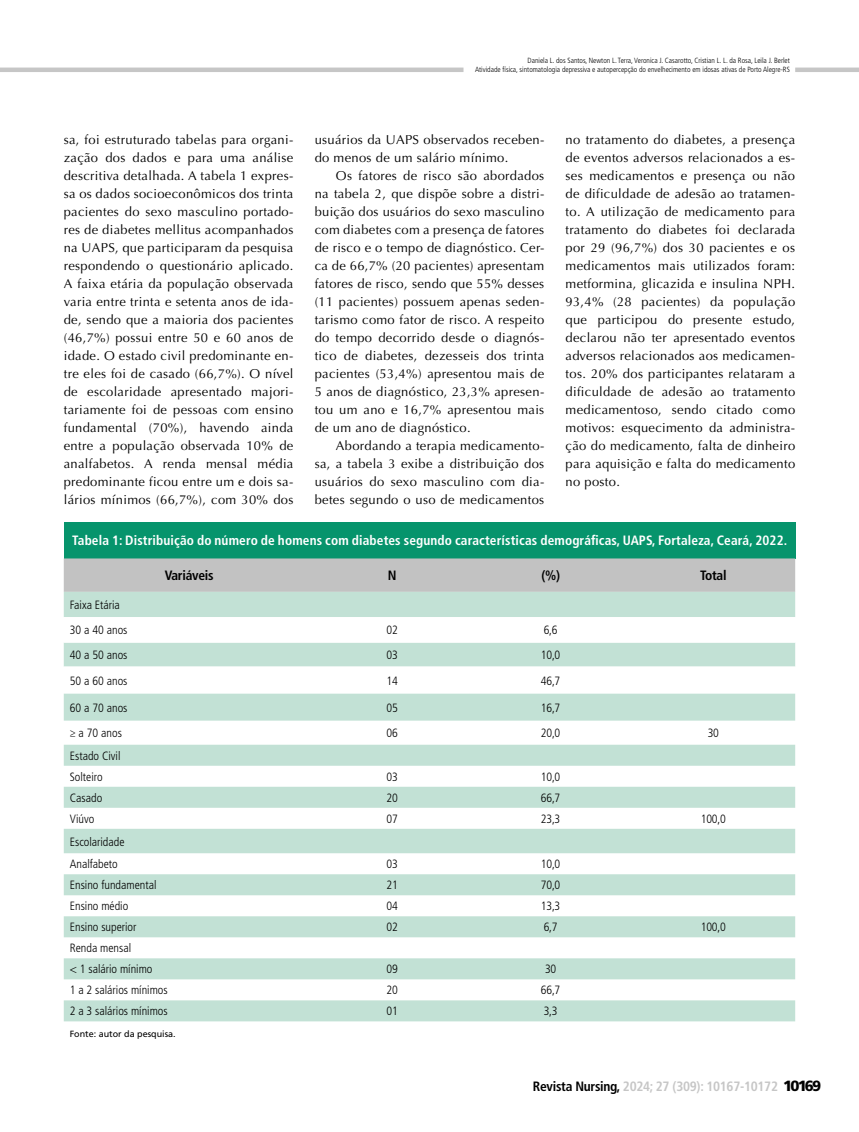
<style>
.page{position:relative;width:859px;height:1132px;background:#fff}
.page>*{position:absolute;margin:0;border:0;box-sizing:border-box;transform-origin:0 0}
.t1{font:700 condensed 13.5px "Frutiger LT Std";letter-spacing:.01em;color:#fff}
.t2{font:700 condensed 13.5px "Frutiger LT Std";letter-spacing:-.02em;color:#c6c6c6}
.t3{font:700 condensed 13.5px "Frutiger LT Std";letter-spacing:-.02em;color:#000}
.t4{font:12.9px/18px "Optima LT Std";letter-spacing:.025em;color:#000;text-align:justify}
.t5{font:300 condensed 12px/21px "Frutiger LT Std";color:#000}
.t6{font:9px "Frutiger LT Std";color:#000}
.t7{font:300 condensed 7.5px/9px "Frutiger LT Std";color:#000;text-align:right}
.s1{color:#000}
.s2{font-weight:900;font-stretch:normal;font-size:14.85px;color:#000}
</style>
<div class="page">
<hr style="left:0;top:68px;width:463px;height:4px;background:#c6c6c6">
<hr style="left:795px;top:68px;width:64px;height:4px;background:#c6c6c6">
<div style="left:64px;top:522px;width:731px;height:36px;background:#06946c"></div>
<div style="left:64px;top:558px;width:731px;height:33px;background:#c2c2c2"></div>
<div style="left:64px;top:591px;width:731px;height:26px;background:#c2e1d5"></div>
<svg style="left:64px;top:643px;width:731px;height:379px"></svg>
<svg style="left:64px;top:693px;width:731px;height:328px;fill:#c2e1d5"></svg>
<p class="t7" style="left:475px;top:56px;width:316px">Daniela L. dos Santos, Newton L. Terra, Veronica J. Casarotto, Cristian L. L. da Rosa, Leila J. Berlet<br>Atividade física, sintomatologia depressiva e autopercepção do envelhecimento em idosas ativas de Porto Alegre-RS</p>
<p class="t4" style="left:64px;top:131px;width:231px">sa, foi estruturado tabelas para organi&shy;zação dos dados e para uma análise descritiva detalhada. A tabela 1 expres&shy;sa os dados socioeconômicos dos trinta pacientes do sexo masculino portado&shy;res de diabetes mellitus acompanhados na UAPS, que participaram da pesquisa respondendo o questionário aplicado.<br>A faixa etária da população observada varia entre trinta e setenta anos de ida&shy;de, sendo que a maioria dos pacientes (46,7%) possui entre 50 e 60 anos de idade. O estado civil predominante en&shy;tre eles foi de casado (66,7%). O nível de escolaridade apresentado majori&shy;tariamente foi de pessoas com ensino fundamental (70%), havendo ainda entre a população observada 10% de analfabetos. A renda mensal média predominante ficou entre um e dois sa&shy;lários mínimos (66,7%), com 30% dos</p>
<p class="t4" style="left:315px;top:131px;width:231px">usuários da UAPS observados receben&shy;do menos de um salário mínimo.</p>
<p class="t4" style="left:315px;top:167px;width:231px;text-indent:21px">Os fatores de risco são abordados na tabela 2, que dispõe sobre a distri&shy;buição dos usuários do sexo masculino com diabetes com a presença de fatores de risco e o tempo de diagnóstico. Cer&shy;ca de 66,7% (20 pacientes) apresentam fatores de risco, sendo que 55% desses (11 pacientes) possuem apenas seden&shy;tarismo como fator de risco. A respeito do tempo decorrido desde o diagnós&shy;tico de diabetes, dezesseis dos trinta pacientes (53,4%) apresentou mais de 5 anos de diagnóstico, 23,3% apresen&shy;tou um ano e 16,7% apresentou mais de um ano de diagnóstico.</p>
<p class="t4" style="left:315px;top:437px;width:231px;text-indent:21px">Abordando a terapia medicamento&shy;sa, a tabela 3 exibe a distribuição dos usuários do sexo masculino com dia&shy;betes segundo o uso de medicamentos</p>
<p class="t4" style="left:566px;top:131px;width:231px">no tratamento do diabetes, a presença de eventos adversos relacionados a es&shy;ses medicamentos e presença ou não de dificuldade de adesão ao tratamen&shy;to. A utilização de medicamento para tratamento do diabetes foi declarada por 29 (96,7%) dos 30 pacientes e os medicamentos mais utilizados foram: metformina, glicazida e insulina NPH.<br>93,4% (28 pacientes) da população que participou do presente estudo, declarou não ter apresentado eventos adversos relacionados aos medicamen&shy;tos. 20% dos participantes relataram a dificuldade de adesão ao tratamento medicamentoso, sendo citado como motivos: esquecimento da administra&shy;ção do medicamento, falta de dinheiro para aquisição e falta do medicamento no posto.</p>
<p class="t1" style="left:72px;top:532px;width:716px">Tabela 1: Distribuição do número de homens com diabetes segundo características demográficas, UAPS, Fortaleza, Ceará, 2022.</p>
<p class="t3" style="left:165px;top:567px;width:50px">Variáveis</p>
<p class="t3" style="left:388px;top:567px;width:10px">N</p>
<p class="t3" style="left:541px;top:567px;width:20px">(%)</p>
<p class="t3" style="left:700px;top:567px;width:28px">Total</p>
<p class="t5" style="left:70px;top:592px;width:59px;line-height:25.3px">Faixa Etária<br>30 a 40 anos</p>
<p class="t5" style="left:387px;top:619px;width:13px">02</p>
<p class="t5" style="left:544px;top:619px;width:15px">6,6</p>
<p class="t5" style="left:70px;top:644px;width:59px">40 a 50 anos</p>
<p class="t5" style="left:387px;top:644px;width:13px">03</p>
<p class="t5" style="left:541px;top:644px;width:21px">10,0</p>
<p class="t5" style="left:70px;top:670px;width:59px">50 a 60 anos</p>
<p class="t5" style="left:387px;top:670px;width:13px">14</p>
<p class="t5" style="left:541px;top:670px;width:21px">46,7</p>
<p class="t5" style="left:70px;top:697px;width:59px">60 a 70 anos</p>
<p class="t5" style="left:387px;top:697px;width:13px">05</p>
<p class="t5" style="left:541px;top:697px;width:21px">16,7</p>
<p class="t5" style="left:70px;top:722px;width:54px">≥ a 70 anos</p>
<p class="t5" style="left:387px;top:722px;width:13px">06</p>
<p class="t5" style="left:541px;top:722px;width:21px">20,0</p>
<p class="t5" style="left:708px;top:722px;width:13px">30</p>
<p class="t5" style="left:70px;top:745px;width:52px">Estado Civil<br>Solteiro</p>
<p class="t5" style="left:387px;top:766px;width:13px">03</p>
<p class="t5" style="left:541px;top:766px;width:21px">10,0</p>
<p class="t5" style="left:70px;top:787px;width:34px">Casado</p>
<p class="t5" style="left:387px;top:787px;width:13px">20</p>
<p class="t5" style="left:541px;top:787px;width:21px">66,7</p>
<p class="t5" style="left:70px;top:808px;width:26px">Viúvo</p>
<p class="t5" style="left:387px;top:808px;width:13px">07</p>
<p class="t5" style="left:541px;top:808px;width:21px">23,3</p>
<p class="t5" style="left:701px;top:808px;width:26px">100,0</p>
<p class="t5" style="left:70px;top:830px;width:56px;line-height:22.6px">Escolaridade<br>Analfabeto</p>
<p class="t5" style="left:387px;top:853px;width:13px">03</p>
<p class="t5" style="left:541px;top:853px;width:21px">10,0</p>
<p class="t5" style="left:70px;top:874px;width:88px">Ensino fundamental</p>
<p class="t5" style="left:387px;top:874px;width:13px">21</p>
<p class="t5" style="left:541px;top:874px;width:21px">70,0</p>
<p class="t5" style="left:70px;top:895px;width:60px">Ensino médio</p>
<p class="t5" style="left:387px;top:895px;width:13px">04</p>
<p class="t5" style="left:541px;top:895px;width:21px">13,3</p>
<p class="t5" style="left:70px;top:916px;width:68px">Ensino superior</p>
<p class="t5" style="left:387px;top:916px;width:13px">02</p>
<p class="t5" style="left:544px;top:916px;width:15px">6,7</p>
<p class="t5" style="left:701px;top:916px;width:26px">100,0</p>
<p class="t5" style="left:70px;top:937px;width:84px">Renda mensal<br>&lt; 1 salário mínimo</p>
<p class="t5" style="left:387px;top:958px;width:13px">09</p>
<p class="t5" style="left:545px;top:958px;width:13px">30</p>
<p class="t5" style="left:70px;top:979px;width:99px">1 a 2 salários mínimos</p>
<p class="t5" style="left:387px;top:979px;width:13px">20</p>
<p class="t5" style="left:541px;top:979px;width:21px">66,7</p>
<p class="t5" style="left:70px;top:1000px;width:99px">2 a 3 salários mínimos</p>
<p class="t5" style="left:387px;top:1000px;width:13px">01</p>
<p class="t5" style="left:544px;top:1000px;width:15px">3,3</p>
<p class="t6" style="left:70px;top:1028px;width:108px">Fonte: autor da pesquisa.</p>
<p class="t2" style="left:533px;top:1077px;width:290px"><span class="s1">Revista Nursing,</span> 2024; 27 (309): 10167-10172 <span class="s2">10169</span></p>
</div>
